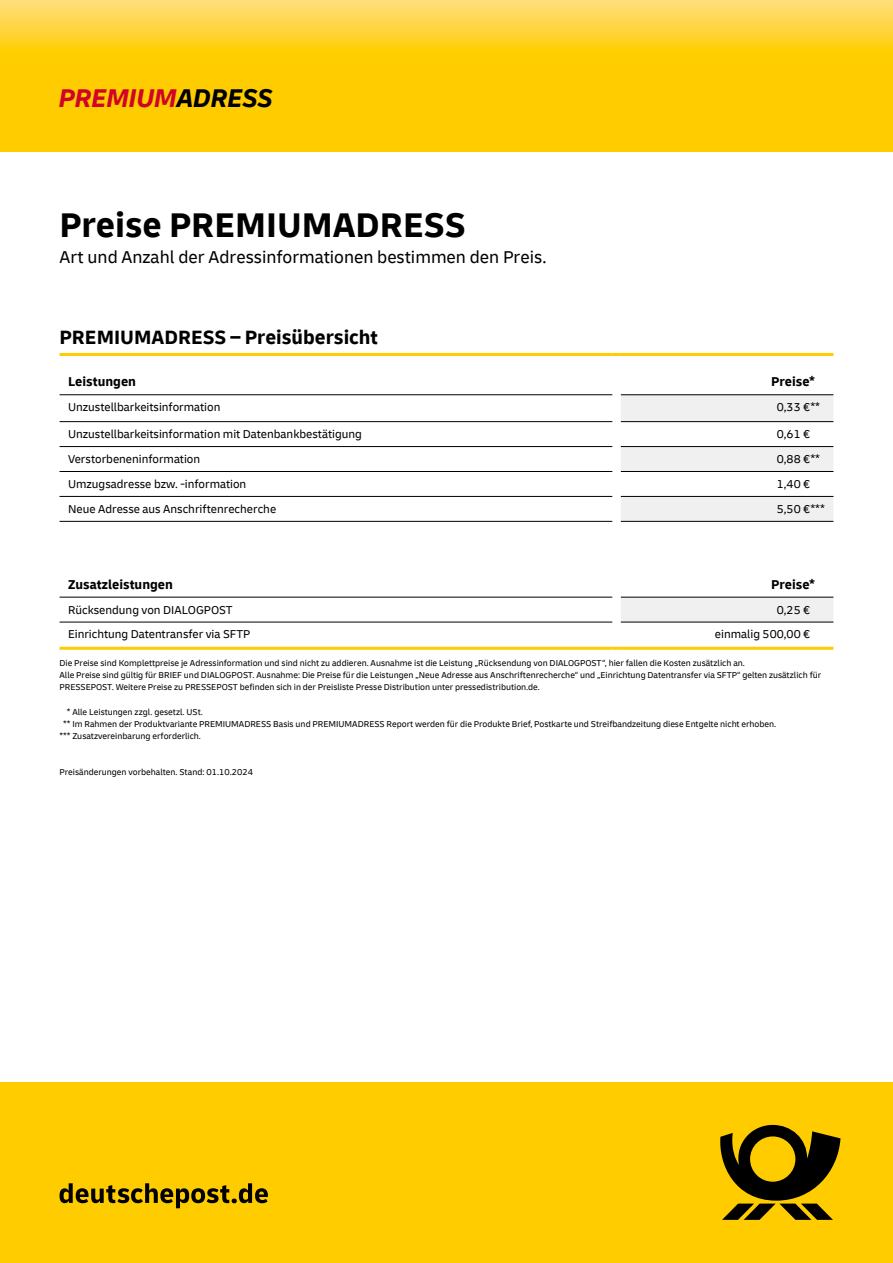
<style>
.page{position:relative;width:893px;height:1263px;background:#fff}
.page>*{position:absolute;margin:0;border:0;box-sizing:border-box;transform-origin:0 0}
.t1{font:700 36px "Delivery";color:#000}
.t2{font:italic 700 27px "Delivery";letter-spacing:-.02em;color:#d20328}
.t3{font:700 20.25px "Delivery";color:#000}
.t4{font:18px "Delivery";color:#000}
.t5{font:700 13.5px "Delivery";color:#000}
.t6{font:12px "Delivery";color:#000}
.t7{font:9px/12.1px "Delivery";color:#000}
.s1{color:#000}
</style>
<div class="page">
<svg style="left:0;top:0;width:893px;height:152px"></svg>
<div style="left:0;top:1083px;width:893px;height:180px;background:#fc0"></div>
<svg style="left:60px;top:1183px;width:208px;height:25px"></svg>
<svg style="left:60px;top:395px;width:561px;height:52px"></svg>
<svg style="left:621px;top:395px;width:212px;height:28px;fill:#f0f0f0"></svg>
<svg style="left:60px;top:447px;width:773px;height:200px"></svg>
<hr style="left:60px;top:421px;width:552px;height:1px;background:#000">
<hr style="left:621px;top:421px;width:212px;height:1px;background:#000">
<hr style="left:60px;top:446px;width:552px;height:1px;background:#000">
<hr style="left:621px;top:446px;width:212px;height:1px;background:#000">
<hr style="left:60px;top:496px;width:552px;height:1px;background:#000">
<hr style="left:621px;top:496px;width:212px;height:1px;background:#000">
<hr style="left:60px;top:521px;width:552px;height:1px;background:#000">
<hr style="left:621px;top:521px;width:212px;height:1px;background:#000">
<hr style="left:60px;top:597px;width:552px;height:1px;background:#000">
<hr style="left:621px;top:597px;width:212px;height:1px;background:#000">
<hr style="left:60px;top:622px;width:552px;height:1px;background:#000">
<hr style="left:621px;top:622px;width:212px;height:1px;background:#000">
<hr style="left:60px;top:353px;width:552px;height:3px;background:#fc0">
<svg style="left:612px;top:353px;width:9px;height:3px"></svg>
<hr style="left:621px;top:353px;width:212px;height:3px;background:#fc0">
<hr style="left:60px;top:647px;width:552px;height:3px;background:#fc0">
<svg style="left:612px;top:647px;width:9px;height:3px"></svg>
<hr style="left:621px;top:647px;width:212px;height:3px;background:#fc0">
<hr style="left:60px;top:394px;width:552px;height:1px;background:#000">
<hr style="left:60px;top:471px;width:552px;height:1px;background:#000">
<hr style="left:621px;top:394px;width:212px;height:1px;background:#000">
<hr style="left:621px;top:471px;width:212px;height:1px;background:#000">
<hr style="left:60px;top:546px;width:552px;height:1px;background:#fff">
<hr style="left:621px;top:546px;width:212px;height:1px;background:#fff">
<hr style="left:60px;top:571px;width:552px;height:1px;background:#fff">
<hr style="left:621px;top:571px;width:212px;height:1px;background:#fff">
<svg style="left:720px;top:1125px;width:120px;height:95px"></svg>
<h2 class="t2" style="left:58px;top:81px;width:216px">PREMIUM<span class="s1">ADRESS</span></h2>
<h1 class="t1" style="left:60px;top:202px;width:408px">Preise PREMIUMADRESS</h1>
<h3 class="t4" style="left:60px;top:246px;width:488px">Art und Anzahl der Adressinformationen bestimmen den Preis.</h3>
<h3 class="t3" style="left:60px;top:324px;width:320px">PREMIUMADRESS – Preisübersicht</h3>
<h3 class="t5" style="left:68px;top:373px;width:70px">Leistungen</h3>
<h3 class="t5" style="left:771px;top:373px;width:46px">Preise*</h3>
<h3 class="t6" style="left:68px;top:400px;width:154px">Unzustellbarkeitsinformation</h3>
<h3 class="t6" style="left:777px;top:400px;width:45px">0,33 €**</h3>
<h3 class="t6" style="left:68px;top:427px;width:295px">Unzustellbarkeitsinformation mit Datenbankbestätigung</h3>
<h3 class="t6" style="left:777px;top:427px;width:35px">0,61 €</h3>
<h3 class="t6" style="left:68px;top:452px;width:134px">Verstorbeneninformation</h3>
<h3 class="t6" style="left:777px;top:452px;width:45px">0,88 €**</h3>
<h3 class="t6" style="left:68px;top:477px;width:180px">Umzugsadresse bzw. -information</h3>
<h3 class="t6" style="left:777px;top:477px;width:35px">1,40 €</h3>
<h3 class="t6" style="left:68px;top:502px;width:210px">Neue Adresse aus Anschriftenrecherche</h3>
<h3 class="t6" style="left:777px;top:502px;width:50px">5,50 €***</h3>
<h3 class="t5" style="left:68px;top:576px;width:106px">Zusatzleistungen</h3>
<h3 class="t5" style="left:771px;top:576px;width:46px">Preise*</h3>
<h3 class="t6" style="left:68px;top:602px;width:166px">Rücksendung von DIALOGPOST</h3>
<h3 class="t6" style="left:777px;top:602px;width:35px">0,25 €</h3>
<h3 class="t6" style="left:68px;top:627px;width:184px">Einrichtung Datentransfer via SFTP</h3>
<h3 class="t6" style="left:715px;top:627px;width:97px">einmalig 500,00 €</h3>
<p class="t7" style="left:60px;top:657px;width:763px">Die Preise sind Komplettpreise je Adressinformation und sind nicht zu addieren. Ausnahme ist die Leistung „Rücksendung von DIALOGPOST“, hier fallen die Kosten zusätzlich an.<br>Alle Preise sind gültig für BRIEF und DIALOGPOST. Ausnahme: Die Preise für die Leistungen „Neue Adresse aus Anschriftenrecherche“ und „Einrichtung Datentransfer via SFTP“ gelten zusätzlich für<br>PRESSEPOST. Weitere Preise zu PRESSEPOST befinden sich in der Preisliste Presse Distribution unter pressedistribution.de.</p>
<p class="t7" style="left:67px;top:706px;width:138px">* Alle Leistungen zzgl. gesetzl. USt.</p>
<p class="t7" style="left:63px;top:718px;width:715px">** Im Rahmen der Produktvariante PREMIUMADRESS Basis und PREMIUMADRESS Report werden für die Produkte Brief, Postkarte und Streifbandzeitung diese Entgelte nicht erhoben.</p>
<p class="t7" style="left:60px;top:730px;width:143px">*** Zusatzvereinbarung erforderlich.</p>
<p class="t7" style="left:60px;top:766px;width:195px">Preisänderungen vorbehalten. Stand: 01.10.2024</p>
</div>
